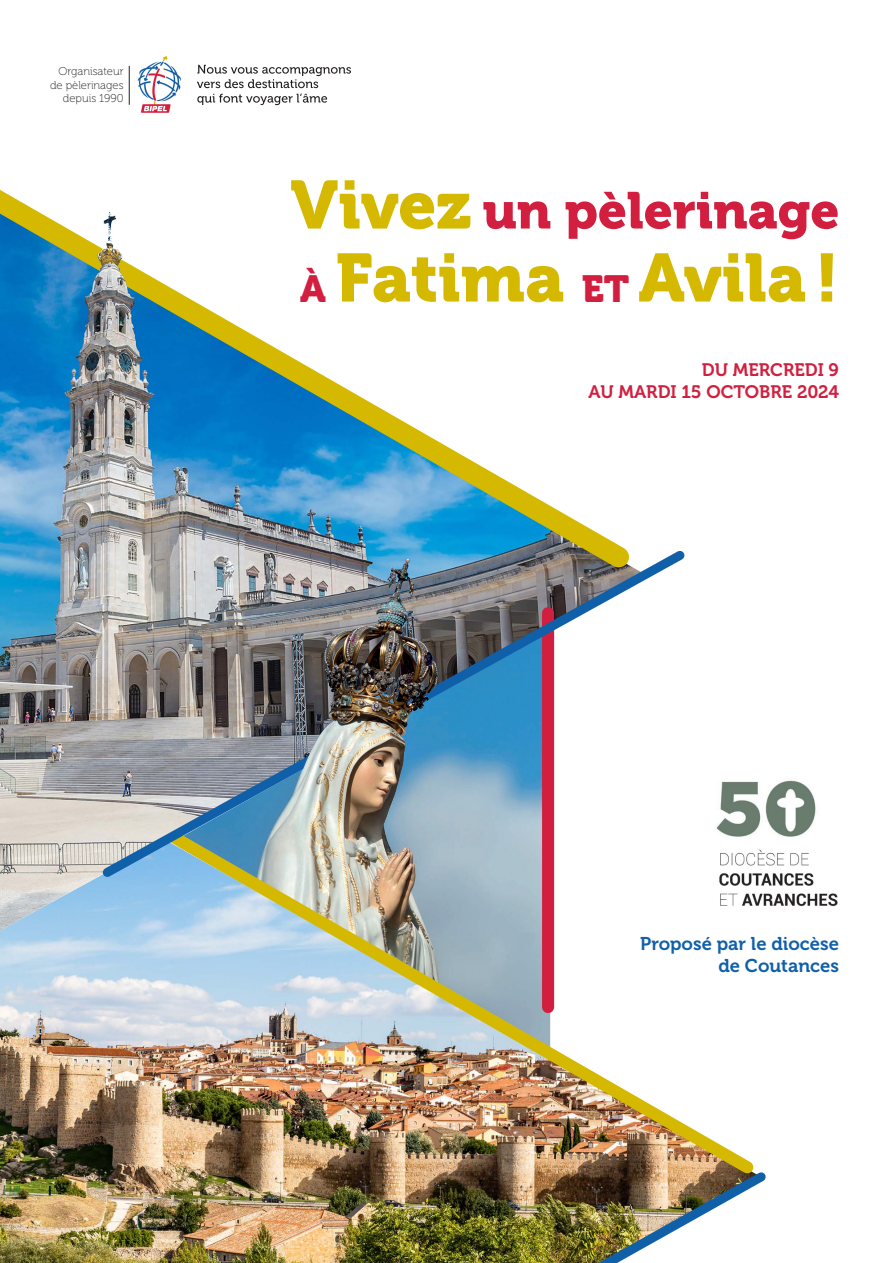
<style>
.page{position:relative;width:893px;height:1263px;background:#fff}
.page>*{position:absolute;margin:0;border:0;box-sizing:border-box;transform-origin:0 0}
.t1{font:67.5px "Museo 900";color:#d5b900}
.t2{font:51.3px "Museo 900";color:#d21f3f}
.t3{font:18.45px/22px "Museo 700";color:#1060a9;text-align:right}
.t4{font:18px/21.6px "Museo 700";color:#d21f3f;text-align:right}
.t5{font:11.4px/13.6px "Museo 100";color:#231f20;text-align:right}
.s1{font-size:67.5px;color:#d5b900}
.s2{font-size:37.5px;color:#d21f3f}
</style>
<div class="page">
<img style="left:0;top:930px;width:186px;height:333px">
<img style="left:158px;top:930px;width:595px;height:254px">
<img style="left:0;top:585px;width:555px;height:345px">
<img style="left:186px;top:1164px;width:580px;height:99px">
<svg style="left:0;top:190px;width:615px;height:395px"></svg>
<div style="left:542px;top:613px;width:12px;height:394px;background:#d21f3f"></div>
<img style="left:95px;top:543px;width:590px;height:342px">
<img style="left:716px;top:780px;width:122px;height:127px">
<img style="left:137px;top:56px;width:45px;height:57px">
<hr style="left:129px;top:66px;width:1px;height:39px;background:#231f20">
<svg style="left:197px;top:94px;width:130px;height:11px"></svg>
<svg style="left:197px;top:65px;width:154px;height:23px"></svg>
<img style="left:387px;top:559px;width:20px;height:29px">
<img style="left:69px;top:212px;width:47px;height:180px">
<p class="t5" style="left:50px;top:65px;width:75px">Organisateur de pèlerinages depuis 1990</p>
<p class="t2" style="left:290px;top:181px;width:550px"><span class="s1">Vivez</span> un pèlerinage</p>
<p class="t1" style="left:300px;top:240px;width:540px"><span class="s2">À</span> Fatima <span class="s2">ET</span> Avila!</p>
<p class="t4" style="left:589px;top:360px;width:252px">DU MERCREDI 9<br>AU MARDI 15 OCTOBRE 2024</p>
<p class="t3" style="left:640px;top:933px;width:200px">Proposé par le diocèse de Coutances</p>
</div>
